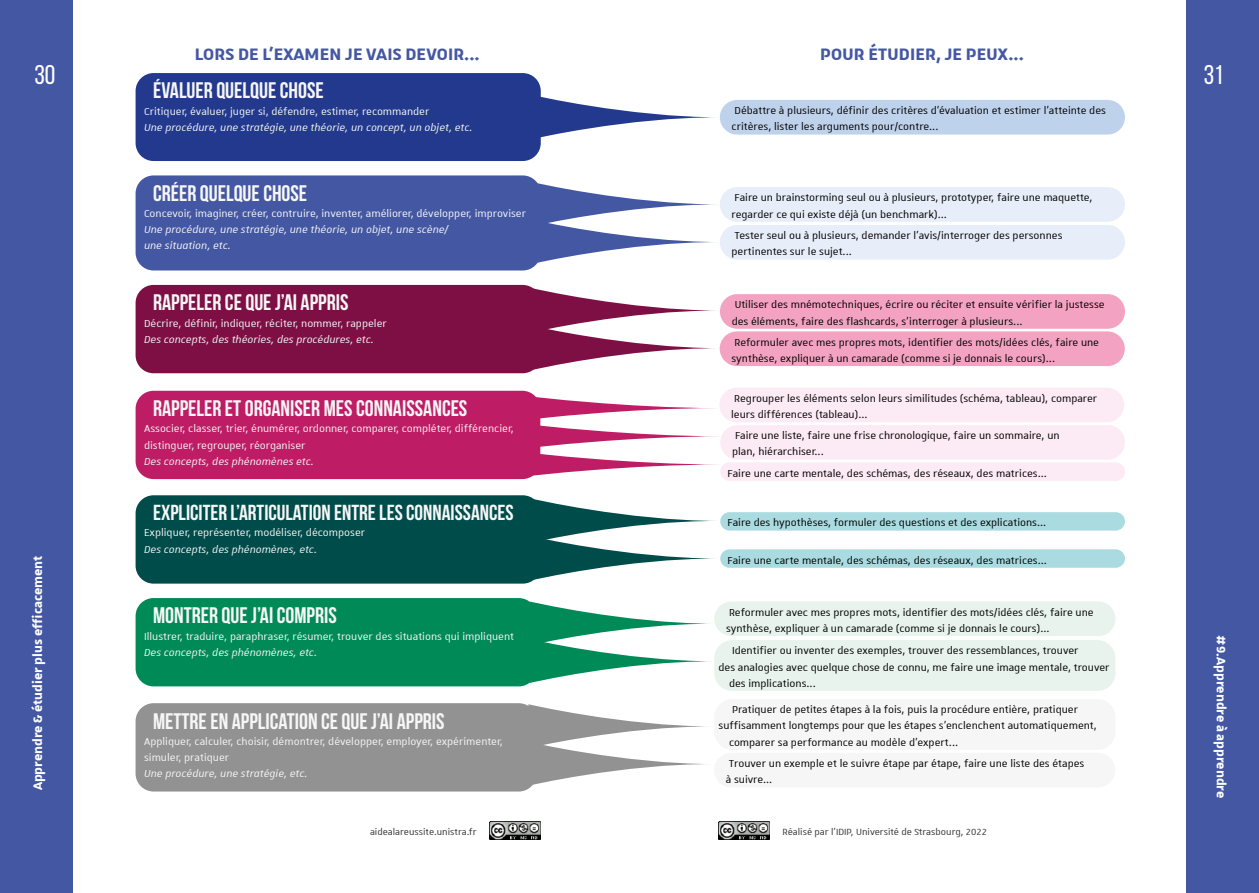
<style>
.page{position:relative;width:1259px;height:893px;background:#fff}
.page>*{position:absolute;margin:0;border:0;box-sizing:border-box;transform-origin:0 0}
.t1{font:27px "Bebas Neue";color:#fff}
.t2{font:700 22.5px "Bebas Neue";color:#f6f6f6}
.t3{font:700 22.2px "Unistra A";letter-spacing:.01em;color:#4457a3}
.t4{font:700 21.75px "Bebas Neue";color:#f6f6f6}
.t5{font:700 16.5px "Unistra A";color:#fff}
.t6{font:13.5px/16.2px "Unistra A";color:#000}
.t7{font:13.5px/16.2px "Unistra A";color:#f6f6f6}
.t8{font:italic 13.5px/16.2px "Unistra A";color:#f6f6f6}
.t9{font:12px "Unistra A";color:#333332}
</style>
<div class="page">
<div style="left:0;top:0;width:72px;height:893px;background:#4457a3"></div>
<div style="left:1186px;top:0;width:73px;height:893px;background:#4457a3"></div>
<img style="left:718px;top:821px;width:52px;height:18px">
<img style="left:489px;top:821px;width:52px;height:18px">
<div style="left:136px;top:73px;width:405px;height:88px;background:#22398e;border-radius:18px"></div>
<div style="left:720px;top:100px;width:405px;height:35px;background:#bfd2ec;border-radius:17px"></div>
<svg style="left:540px;top:95px;width:180px;height:44px"></svg>
<div style="left:720px;top:425px;width:405px;height:35px;background:#fceaf4;border-radius:17px"></div>
<div style="left:720px;top:462px;width:405px;height:19px;background:#fceaf4;border-radius:9px"></div>
<div style="left:719px;top:388px;width:405px;height:34px;background:#fceaf4;border-radius:17px"></div>
<div style="left:136px;top:391px;width:404px;height:88px;background:#bf1c66;border-radius:18px"></div>
<svg style="left:532px;top:453px;width:191px;height:23px"></svg>
<svg style="left:540px;top:425px;width:183px;height:22px"></svg>
<svg style="left:536px;top:397px;width:178px;height:22px"></svg>
<div style="left:136px;top:175px;width:405px;height:95px;background:#4457a3;border-radius:18px"></div>
<div style="left:720px;top:187px;width:405px;height:35px;background:#e7edf9;border-radius:17px"></div>
<div style="left:720px;top:225px;width:405px;height:35px;background:#e7edf9;border-radius:17px"></div>
<svg style="left:536px;top:182px;width:179px;height:82px"></svg>
<div style="left:136px;top:285px;width:405px;height:88px;background:#7e0f44;border-radius:18px"></div>
<div style="left:720px;top:294px;width:405px;height:35px;background:#f3a3c1;border-radius:17px"></div>
<div style="left:719px;top:331px;width:405px;height:35px;background:#f3a3c1;border-radius:17px"></div>
<svg style="left:533px;top:288px;width:187px;height:82px"></svg>
<div style="left:720px;top:549px;width:405px;height:19px;background:#a9dbe0;border-radius:9px"></div>
<div style="left:720px;top:512px;width:405px;height:19px;background:#a9dbe0;border-radius:9px"></div>
<div style="left:136px;top:495px;width:405px;height:89px;background:#004c4b;border-radius:18px"></div>
<svg style="left:534px;top:499px;width:181px;height:81px"></svg>
<div style="left:714px;top:601px;width:401px;height:35px;background:#e7f3ec;border-radius:17px"></div>
<div style="left:714px;top:640px;width:401px;height:51px;background:#e7f3ec;border-radius:18px"></div>
<div style="left:136px;top:598px;width:401px;height:88px;background:#008a57;border-radius:18px"></div>
<svg style="left:530px;top:601px;width:185px;height:82px"></svg>
<div style="left:714px;top:753px;width:401px;height:34px;background:#f6f6f6;border-radius:17px"></div>
<div style="left:714px;top:699px;width:401px;height:51px;background:#f6f6f6;border-radius:18px"></div>
<div style="left:136px;top:703px;width:401px;height:88px;background:#929292;border-radius:18px"></div>
<svg style="left:528px;top:704px;width:177px;height:82px"></svg>
<h1 class="t1" style="left:34px;top:60px;width:22px">30</h1>
<p class="t5" style="left:28px;top:790px;width:236px;rotate:-90deg">Apprendre &amp; étudier plus efficacement</p>
<h3 class="t3" style="left:195px;top:42px;width:286px">LORS DE L’EXAMEN JE VAIS DEVOIR...</h3>
<h3 class="t3" style="left:820px;top:42px;width:205px">POUR ÉTUDIER, JE PEUX...</h3>
<h2 class="t2" style="left:153px;top:78px;width:172px">ÉVALUER QUELQUECHOSE</h2>
<p class="t7" style="left:144px;top:103px;width:287px">Critiquer, évaluer, juger si, défendre, estimer, recommander</p>
<p class="t8" style="left:144px;top:119px;width:330px">Une procédure, une stratégie, une théorie, un concept, un objet, etc.</p>
<p class="t6" style="left:731px;top:102px;width:376px">Débattre à plusieurs, définir des critères d’évaluation et estimer l’atteinte des critères, lister les arguments pour/contre...</p>
<h2 class="t2" style="left:153px;top:181px;width:156px">CRÉER QUELQUECHOSE</h2>
<p class="t7" style="left:144px;top:205px;width:384px">Concevoir, imaginer, créer, contruire, inventer, améliorer, développer, improviser</p>
<p class="t8" style="left:144px;top:221px;width:306px">Une procédure, une stratégie, une théorie, un objet, une scène/ une situation, etc.</p>
<h2 class="t2" style="left:153px;top:290px;width:197px">RAPPELER CE QUE J’AI APPRIS</h2>
<p class="t7" style="left:144px;top:314px;width:244px">Décrire, définir, indiquer, réciter, nommer, rappeler</p>
<p class="t8" style="left:144px;top:331px;width:231px">Des concepts, des théories, des procédures, etc.</p>
<p class="t6" style="left:731px;top:189px;width:362px">Faire un brainstorming seul ou à plusieurs, prototyper, faire une maquette, regarder ce qui existe déjà (un benchmark)...</p>
<p class="t6" style="left:731px;top:227px;width:332px">Tester seul ou à plusieurs, demander l’avis/interroger des personnes pertinentes sur le sujet...</p>
<p class="t6" style="left:731px;top:296px;width:374px">Utiliser des mnémotechniques, écrire ou réciter et ensuite vérifier la justesse des éléments, faire des flashcards, s’interroger à plusieurs...</p>
<p class="t6" style="left:731px;top:333px;width:369px">Reformuler avec mes propres mots, identifier des mots/idées clés, faire une synthèse, expliquer à un camarade (comme si je donnais le cours)...</p>
<p class="t6" style="left:734px;top:390px;width:364px">Regrouper les éléments selon leurs similitudes (schéma, tableau), comparer</p>
<h2 class="t2" style="left:153px;top:396px;width:316px">RAPPELER ET ORGANISER MESCONNAISSANCES</h2>
<p class="t6" style="left:731px;top:406px;width:138px">leurs différences (tableau)...</p>
<p class="t7" style="left:144px;top:420px;width:371px">Associer, classer, trier, énumérer, ordonner, comparer, compléter, différencier, distinguer, regrouper, réorganiser</p>
<p class="t8" style="left:144px;top:453px;width:171px">Des concepts, des phénomènes etc.</p>
<p class="t6" style="left:732px;top:427px;width:329px">Faire une liste, faire une frise chronologique, faire un sommaire, un plan, hiérarchiser...</p>
<p class="t6" style="left:727px;top:464px;width:321px">Faire une carte mentale, des schémas, des réseaux, des matrices...</p>
<h3 class="t4" style="left:153px;top:501px;width:362px">EXPLICITER L’ARTICULATION ENTRE LESCONNAISSANCES</h3>
<p class="t7" style="left:144px;top:524px;width:223px">Expliquer, représenter, modéliser, décomposer</p>
<p class="t8" style="left:144px;top:540px;width:174px">Des concepts, des phénomènes, etc.</p>
<h2 class="t2" style="left:153px;top:603px;width:185px">MONTRER QUE J’AICOMPRIS</h2>
<p class="t7" style="left:144px;top:628px;width:371px">Illustrer, traduire, paraphraser, résumer, trouver des situations qui impliquent</p>
<p class="t8" style="left:144px;top:644px;width:174px">Des concepts, des phénomènes, etc.</p>
<h2 class="t2" style="left:153px;top:708px;width:293px">METTRE EN APPLICATION CE QUE J’AI APPRIS</h2>
<p class="t7" style="left:144px;top:733px;width:360px">Appliquer, calculer, choisir, démontrer, développer, employer, expérimenter, simuler, pratiquer</p>
<p class="t8" style="left:144px;top:765px;width:165px">Une procédure, une stratégie, etc.</p>
<p class="t6" style="left:727px;top:514px;width:320px">Faire des hypothèses, formuler des questions et des explications...</p>
<p class="t6" style="left:727px;top:551px;width:321px">Faire une carte mentale, des schémas, des réseaux, des matrices...</p>
<p class="t6" style="left:726px;top:603px;width:369px">Reformuler avec mes propres mots, identifier des mots/idées clés, faire une synthèse, expliquer à un camarade (comme si je donnais le cours)...</p>
<p class="t6" style="left:732px;top:642px;width:348px">Identifier ou inventer des exemples, trouver des ressemblances, trouver</p>
<p class="t6" style="left:718px;top:658px;width:392px">des analogies avec quelque chose de connu, me faire une image mentale, trouver</p>
<p class="t6" style="left:729px;top:675px;width:88px">des implications...</p>
<p class="t6" style="left:732px;top:701px;width:347px">Pratiquer de petites étapes à la fois, puis la procédure entière, pratiquer</p>
<p class="t6" style="left:718px;top:717px;width:380px">suffisamment longtemps pour que les étapes s’enclenchent automatiquement,</p>
<p class="t6" style="left:729px;top:733px;width:231px">comparer sa performance au modèle d’expert...</p>
<p class="t6" style="left:726px;top:755px;width:360px">Trouver un exemple et le suivre étape par étape, faire une liste des étapes à suivre...</p>
<p class="t9" style="left:370px;top:825px;width:108px">aidealareussite.unistra.fr</p>
<p class="t9" style="left:782px;top:826px;width:206px">Réalisé par l’IDIP, Université de Strasbourg, 2022</p>
<h1 class="t1" style="left:1203px;top:60px;width:21px">31</h1>
<p class="t5" style="left:1230px;top:635px;width:164px;rotate:90deg">#9.Apprendre à apprendre</p>
</div>
